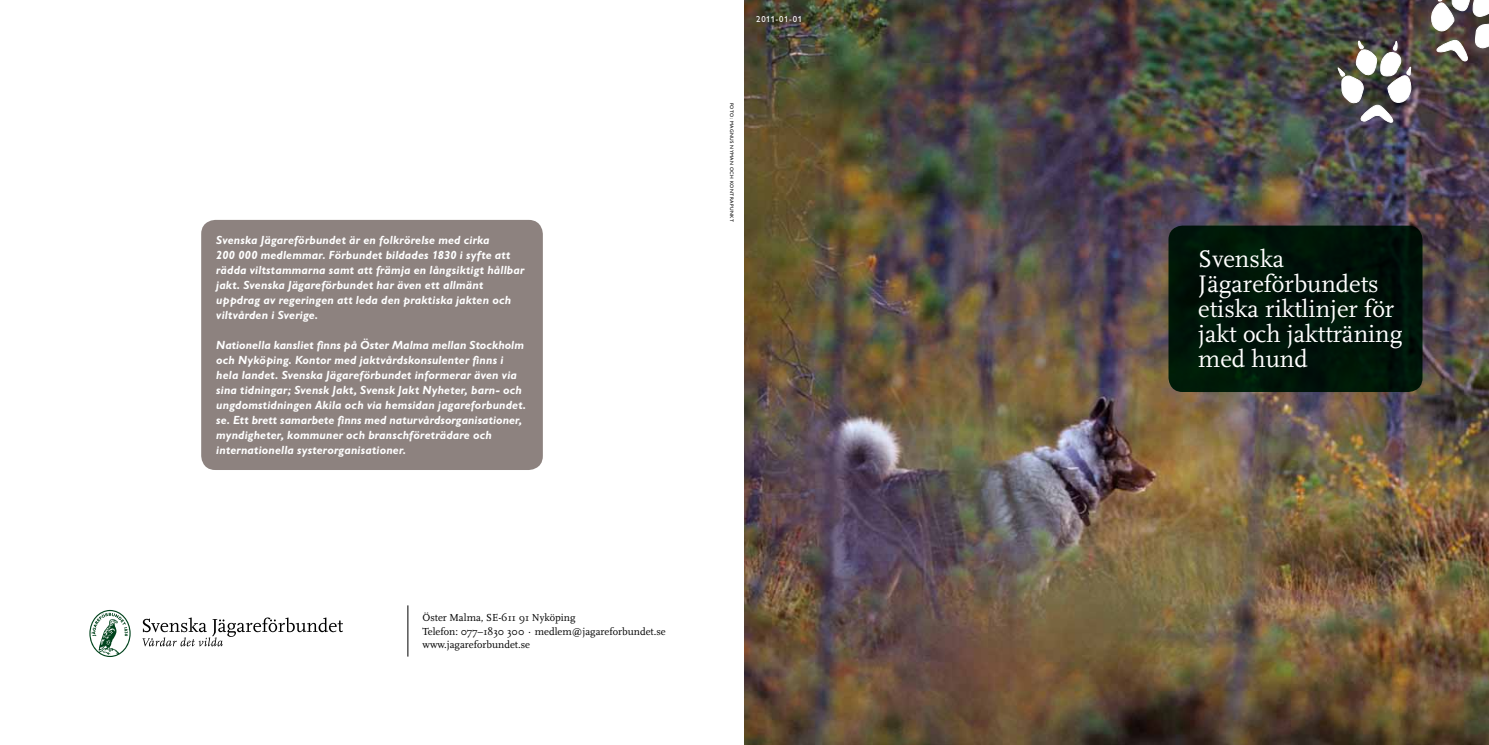
<style>
.page{position:relative;width:1489px;height:745px;background:#fff}
.page>*{position:absolute;margin:0;border:0;box-sizing:border-box;transform-origin:0 0}
.t1{font:25px/25px "Scala";color:#fff}
.t2{font:italic 700 11.88px/15px "Gill Alt One";letter-spacing:.015em;color:#fff}
.t3{font:10.62px/13.8px "Scala";color:#000}
.t4{font:8.75px "Gill Alt One";letter-spacing:.065em;color:#fff}
.t5{font:5px "Gill Alt One";letter-spacing:.085em;color:#000}
</style>
<div class="page">
<div style="left:201px;top:220px;width:342px;height:249px;background:#8d827f;border-radius:14px"></div>
<img style="left:744px;top:0;width:744px;height:744px">
<div style="left:1168px;top:225px;width:254px;height:167px;background:#001409;border-radius:14px"></div>
<svg style="left:89px;top:609px;width:42px;height:47px"></svg>
<svg style="left:142px;top:617px;width:201px;height:29px"></svg>
<hr style="left:407px;top:605px;width:1px;height:51px;background:#000">
<svg style="left:1429px;top:0;width:59px;height:63px"></svg>
<img style="left:1336px;top:40px;width:75px;height:84px">
<p class="t2" style="left:216px;top:232px;width:309px">Svenska Jägareförbundet är en folkrörelse med cirka<br>200 000 medlemmar. Förbundet bildades 1830 i syfte att rädda viltstammarna samt att främja en långsiktigt hållbar jakt. Svenska Jägareförbundet har även ett allmänt uppdrag av regeringen att leda den praktiska jakten och viltvården i Sverige.</p>
<p class="t2" style="left:216px;top:337px;width:311px">Nationella kansliet finns på Öster Malma mellan Stockholm och Nyköping. Kontor med jaktvårdskonsulenter finns i hela landet. Svenska Jägareförbundet informerar även via sina tidningar; Svensk Jakt, Svensk Jakt Nyheter, barn- och ungdomstidningen Akila och via hemsidan jagareforbundet. se. Ett brett samarbete finns med naturvårdsorganisationer, myndigheter, kommuner och branschföreträdare och internationella systerorganisationer.</p>
<p class="t3" style="left:422px;top:610px;width:245px">Öster Malma, SE-611 91 Nyköping<br>Telefon: 077–1830 300 · medlem@jagareforbundet.se www.jagareforbundet.se</p>
<p class="t4" style="left:756px;top:14px;width:47px">2011-01-01</p>
<p class="t5" style="left:734px;top:102px;width:121px;rotate:90deg">Foto: Magnus Nyman och kontrapunkt</p>
<h1 class="t1" style="left:1198px;top:246px;width:206px">Svenska<br>Jägareförbundets etiska riktlinjer för jakt och jaktträning med hund</h1>
</div>
